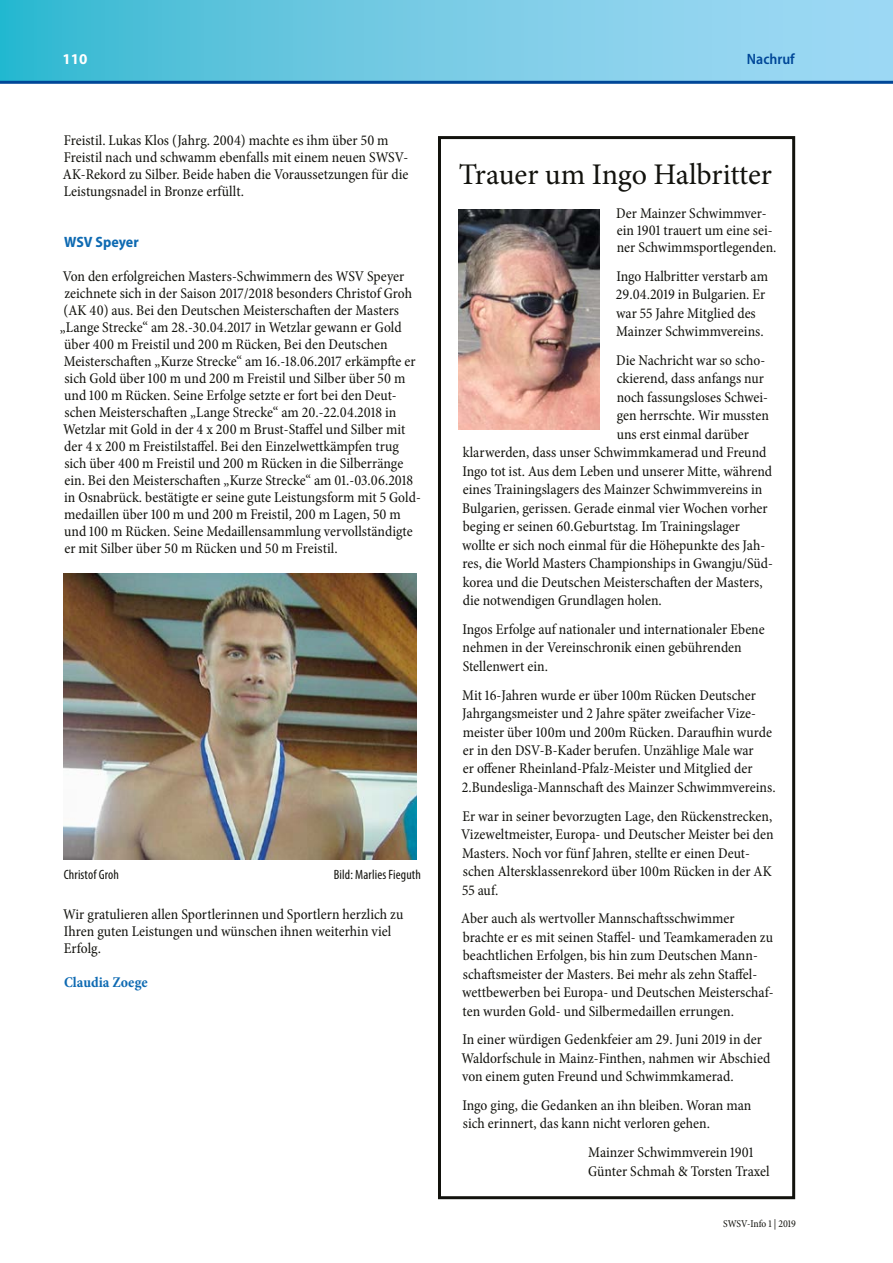
<style>
.page{position:relative;width:893px;height:1263px;background:#fff}
.page>*{position:absolute;margin:0;border:0;box-sizing:border-box;transform-origin:0 0}
.t1{font:30px "Minion Pro";letter-spacing:-.005em;color:#12120d}
.t2{font:condensed 15px/18.5px "Minion Pro";letter-spacing:.005em;color:#12120d}
.t3{font:700 condensed 15px "Minion Pro";letter-spacing:.005em;color:#0e6ab2}
.t4{font:700 semi-condensed 15px "Myriad Pro";letter-spacing:.005em;color:#0e6ab2}
.t5{font:600 semi-condensed 15px "Myriad Pro";color:#004798}
.t6{font:700 15px "Myriad Pro";color:#fff}
.t7{font:condensed 13.5px "Myriad Pro";letter-spacing:.01em;color:#12120d}
.t8{font:condensed 10.5px "Minion Pro";letter-spacing:-.005em;color:#12120d}
</style>
<div class="page">
<img style="left:64px;top:573px;width:353px;height:286px">
<div style="left:438px;top:136px;width:357px;height:1063px;border:3px solid #12120d"></div>
<img style="left:459px;top:210px;width:140px;height:220px">
<svg style="left:0;top:0;width:893px;height:81px;background:#71cae4"></svg>
<hr style="left:0;top:81px;width:893px;height:3px;background:#004798">
<p class="t6" style="left:63px;top:49px;width:26px">110</p>
<p class="t5" style="left:747px;top:49px;width:49px">Nachruf</p>
<p class="t2" style="left:63px;top:132px;width:347px;line-height:17px">Freistil. Lukas Klos (Jahrg. 2004) machte es ihm über 50 m Freistil nach und schwamm ebenfalls mit einem neuen SWSV-AK-Rekord zu Silber. Beide haben die Voraussetzungen für die Leistungsnadel in Bronze erfüllt.</p>
<p class="t4" style="left:64px;top:232px;width:76px">WSV Speyer</p>
<p class="t2" style="left:63px;top:267px;width:343px">Von den erfolgreichen Masters-Schwimmern des WSV Speyer</p>
<p class="t2" style="left:64px;top:284px;width:349px">zeichnete sich in der Saison 2017/2018 besonders Christof Groh</p>
<p class="t2" style="left:64px;top:301px;width:337px">(AK 40) aus. Bei den Deutschen Meisterschaften der Masters</p>
<p class="t2" style="left:60px;top:318px;width:343px">„Lange Strecke“ am 28.-30.04.2017 in Wetzlar gewann er Gold</p>
<p class="t2" style="left:64px;top:335px;width:325px">über 400 m Freistil und 200 m Rücken, Bei den Deutschen</p>
<p class="t2" style="left:64px;top:352px;width:353px">Meisterschaften „Kurze Strecke“ am 16.-18.06.2017 erkämpfte er</p>
<p class="t2" style="left:64px;top:369px;width:342px">sich Gold über 100 m und 200 m Freistil und Silber über 50 m</p>
<p class="t2" style="left:64px;top:386px;width:334px">und 100 m Rücken. Seine Erfolge setzte er fort bei den Deut-</p>
<p class="t2" style="left:64px;top:403px;width:333px">schen Meisterschaften „Lange Strecke“ am 20.-22.04.2018 in</p>
<p class="t2" style="left:63px;top:420px;width:344px">Wetzlar mit Gold in der 4 x 200 m Brust-Staffel und Silber mit</p>
<p class="t2" style="left:64px;top:437px;width:336px">der 4 x 200 m Freistilstaffel. Bei den Einzelwettkämpfen trug</p>
<p class="t2" style="left:64px;top:454px;width:340px">sich über 400 m Freistil und 200 m Rücken in die Silberränge</p>
<p class="t2" style="left:64px;top:471px;width:350px">ein. Bei den Meisterschaften „Kurze Strecke“ am 01.-03.06.2018</p>
<p class="t2" style="left:64px;top:488px;width:358px">in Osnabrück. bestätigte er seine gute Leistungsform mit 5 Gold-</p>
<p class="t2" style="left:64px;top:505px;width:338px">medaillen über 100 m und 200 m Freistil, 200 m Lagen, 50 m</p>
<p class="t2" style="left:64px;top:522px;width:350px">und 100 m Rücken. Seine Medaillensammlung vervollständigte</p>
<p class="t2" style="left:64px;top:539px;width:275px">er mit Silber über 50 m Rücken und 50 m Freistil.</p>
<p class="t7" style="left:64px;top:866px;width:57px">Christof Groh</p>
<p class="t7" style="left:334px;top:866px;width:89px">Bild: Marlies Fieguth</p>
<p class="t2" style="left:63px;top:905px;width:342px;line-height:17px">Wir gratulieren allen Sportlerinnen und Sportlern herzlich zu<br>Ihren guten Leistungen und wünschen ihnen weiterhin viel<br>Erfolg.</p>
<p class="t3" style="left:64px;top:971px;width:85px">Claudia Zoege</p>
<h1 class="t1" style="left:459px;top:154px;width:315px">Trauer um Ingo Halbritter</h1>
<p class="t2" style="left:616px;top:205px;width:162px;line-height:17px">Der Mainzer Schwimmver&shy;ein 1901 trauert um eine sei&shy;ner Schwimmsportlegenden.</p>
<p class="t2" style="left:616px;top:267px;width:154px">Ingo Halbritter verstarb am<br>29.04.2019 in Bulgarien. Er war 55 Jahre Mitglied des<br>Mainzer Schwimmvereins.</p>
<p class="t2" style="left:616px;top:351px;width:150px">Die Nachricht war so scho-</p>
<p class="t2" style="left:617px;top:370px;width:149px">ckierend, dass anfangs nur</p>
<p class="t2" style="left:617px;top:388px;width:153px">noch fassungsloses Schwei-</p>
<p class="t2" style="left:617px;top:407px;width:154px">gen herrschte. Wir mussten</p>
<p class="t2" style="left:617px;top:425px;width:134px">uns erst einmal darüber</p>
<p class="t2" style="left:463px;top:444px;width:305px">klarwerden, dass unser Schwimmkamerad und Freund</p>
<p class="t2" style="left:462px;top:462px;width:311px">Ingo tot ist. Aus dem Leben und unserer Mitte, während</p>
<p class="t2" style="left:463px;top:480px;width:301px">eines Trainingslagers des Mainzer Schwimmvereins in</p>
<p class="t2" style="left:462px;top:499px;width:307px">Bulgarien, gerissen. Gerade einmal vier Wochen vorher</p>
<p class="t2" style="left:463px;top:517px;width:279px">beging er seinen 60.Geburtstag. Im Trainingslager</p>
<p class="t2" style="left:462px;top:536px;width:305px">wollte er sich noch einmal für die Höhepunkte des Jah-</p>
<p class="t2" style="left:463px;top:554px;width:312px">res, die World Masters Championships in Gwangju/Süd-</p>
<p class="t2" style="left:463px;top:573px;width:302px">korea und die Deutschen Meisterschaften der Masters,</p>
<p class="t2" style="left:463px;top:591px;width:201px">die notwendigen Grundlagen holen.</p>
<p class="t2" style="left:462px;top:620px;width:304px">Ingos Erfolge auf nationaler und internationaler Ebene nehmen in der Vereinschronik einen gebührenden<br>Stellenwert ein.</p>
<p class="t2" style="left:462px;top:686px;width:315px">Mit 16-Jahren wurde er über 100m Rücken Deutscher Jahrgangsmeister und 2 Jahre später zweifacher Vize&shy;meister über 100m und 200m Rücken. Daraufhin wurde er in den DSV-B-Kader berufen. Unzählige Male war<br>er offener Rheinland-Pfalz-Meister und Mitglied der 2.Bundesliga-Mannschaft des Mainzer Schwimmvereins.</p>
<p class="t2" style="left:461px;top:807px;width:314px">Er war in seiner bevorzugten Lage, den Rückenstrecken, Vizeweltmeister, Europa- und Deutscher Meister bei den Masters. Noch vor fünf Jahren, stellte er einen Deut&shy;schen Altersklassenrekord über 100m Rücken in der AK 55 auf.</p>
<p class="t2" style="left:461px;top:909px;width:314px">Aber auch als wertvoller Mannschaftsschwimmer brachte er es mit seinen Staffel- und Teamkameraden zu beachtlichen Erfolgen, bis hin zum Deutschen Mann&shy;schaftsmeister der Masters. Bei mehr als zehn Staffel&shy;wettbewerben bei Europa- und Deutschen Meisterschaf&shy;ten wurden Gold- und Silbermedaillen errungen.</p>
<p class="t2" style="left:461px;top:1030px;width:310px">In einer würdigen Gedenkfeier am 29. Juni 2019 in der<br>Waldorfschule in Mainz-Finthen, nahmen wir Abschied von einem guten Freund und Schwimmkamerad.</p>
<p class="t2" style="left:462px;top:1096px;width:291px">Ingo ging, die Gedanken an ihn bleiben. Woran man sich erinnert, das kann nicht verloren gehen.</p>
<p class="t2" style="left:588px;top:1143px;width:183px">Mainzer Schwimmverein 1901<br>Günter Schmah &amp; Torsten Traxel</p>
<p class="t8" style="left:723px;top:1217px;width:74px">SWSV-Info 1 | 2019</p>
</div>
